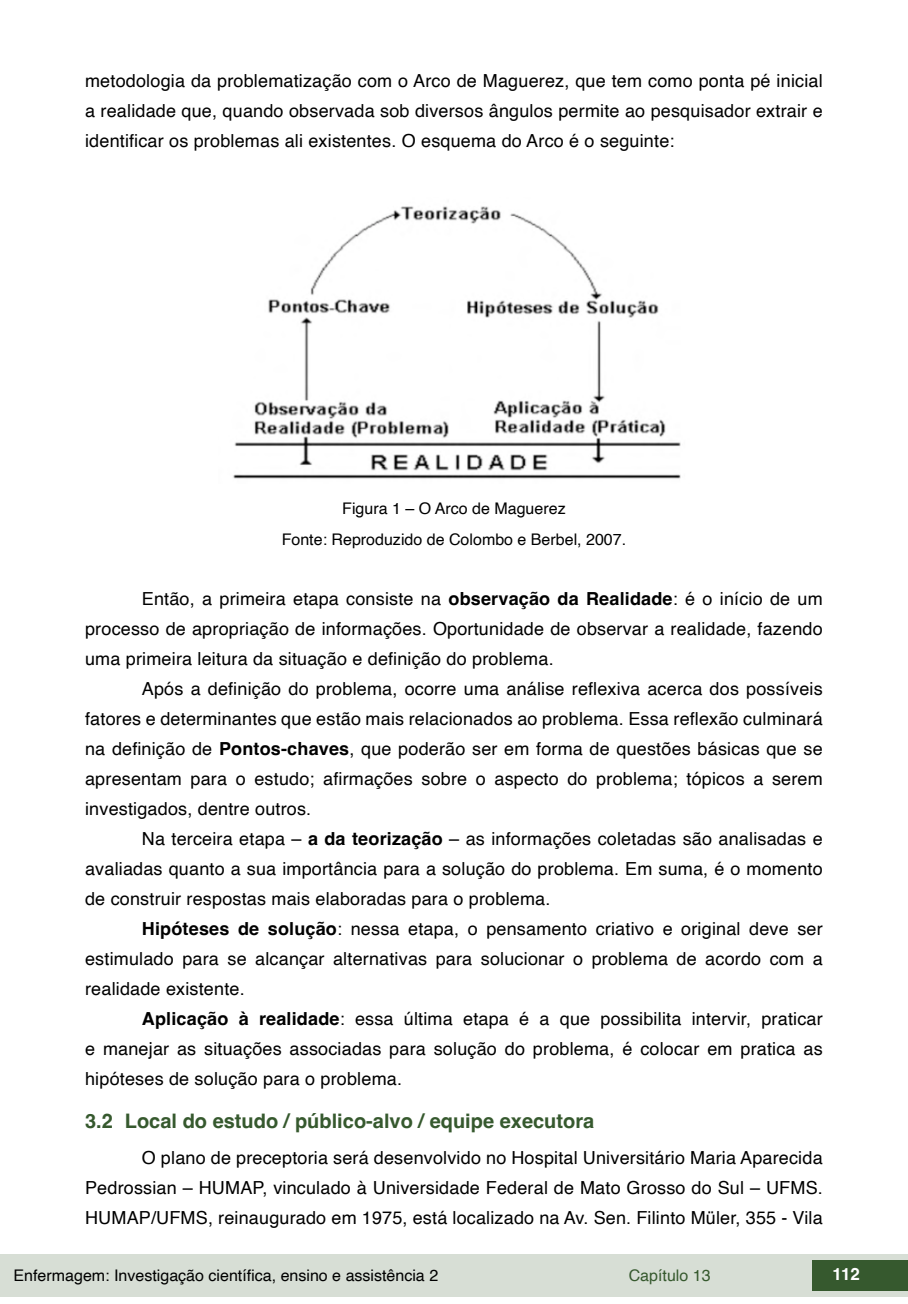
<style>
.page{position:relative;width:908px;height:1304px;background:#fff}
.page>*{position:absolute;margin:0;border:0;box-sizing:border-box;transform-origin:0 0}
.t1{font:700 20px "Helvetica";color:#36592e}
.t2{font:18px/30px "Helvetica";letter-spacing:.01em;color:#000;text-align:justify}
.t3{font:700 16.8px "Helvetica";color:#fff}
.t4{font:16px/30.6px "Helvetica";color:#000;text-align:center}
.t5{font:16px "Helvetica";color:#36592e}
.s1{font-weight:700}
</style>
<div class="page">
<div style="left:0;top:1254px;width:906px;height:43px;background:#d7ded5"></div>
<div style="left:812px;top:1261px;width:95px;height:30px;background:#36592e"></div>
<img style="left:233px;top:206px;width:448px;height:273px">
<p class="t2" style="left:85px;top:66px;width:738px">metodologia da problematização com o Arco de Maguerez, que tem como ponta pé inicial a realidade que, quando observada sob diversos ângulos permite ao pesquisador extrair e identificar os problemas ali existentes. O esquema do Arco é o seguinte:</p>
<p class="t4" style="left:281px;top:494px;width:346px">Figura 1 – O Arco de Maguerez<br>Fonte: Reproduzido de Colombo e Berbel, 2007.</p>
<p class="t2" style="left:85px;top:584px;width:738px;text-indent:57px">Então, a primeira etapa consiste na <span class="s1">observação da Realidade</span>: é o início de um processo de apropriação de informações. Oportunidade de observar a realidade, fazendo uma primeira leitura da situação e definição do problema.</p>
<p class="t2" style="left:85px;top:674px;width:738px;text-indent:57px">Após a definição do problema, ocorre uma análise reflexiva acerca dos possíveis fatores e determinantes que estão mais relacionados ao problema. Essa reflexão culminará na definição de <span class="s1">Pontos-chaves</span>, que poderão ser em forma de questões básicas que se apresentam para o estudo; afirmações sobre o aspecto do problema; tópicos a serem investigados, dentre outros.</p>
<p class="t2" style="left:85px;top:824px;width:738px;text-indent:57px">Na terceira etapa – <span class="s1">a da teorização</span> – as informações coletadas são analisadas e avaliadas quanto a sua importância para a solução do problema. Em suma, é o momento de construir respostas mais elaboradas para o problema.</p>
<p class="t2" style="left:85px;top:914px;width:738px;text-indent:57px"><span class="s1">Hipóteses de solução</span>: nessa etapa, o pensamento criativo e original deve ser estimulado para se alcançar alternativas para solucionar o problema de acordo com a realidade existente.</p>
<p class="t2" style="left:85px;top:1004px;width:738px;text-indent:57px"><span class="s1">Aplicação à realidade</span>: essa última etapa é a que possibilita intervir, praticar e manejar as situações associadas para solução do problema, é colocar em pratica as hipóteses de solução para o problema.</p>
<p class="t1" style="left:85px;top:1109px;width:510px">3.2 Local do estudo / público-alvo / equipe executora</p>
<p class="t2" style="left:85px;top:1143px;width:739px;text-indent:57px">O plano de preceptoria será desenvolvido no Hospital Universitário Maria Aparecida Pedrossian – HUMAP, vinculado à Universidade Federal de Mato Grosso do Sul – UFMS.<br>HUMAP/UFMS, reinaugurado em 1975, está localizado na Av. Sen. Filinto Müler, 355 - Vila</p>
<p class="t4" style="left:14px;top:1260px;width:426px">Enfermagem: Investigação científica, ensino e assistência 2</p>
<p class="t5" style="left:628px;top:1263px;width:83px">Capítulo 13</p>
<p class="t3" style="left:832px;top:1264px;width:29px">112</p>
</div>
